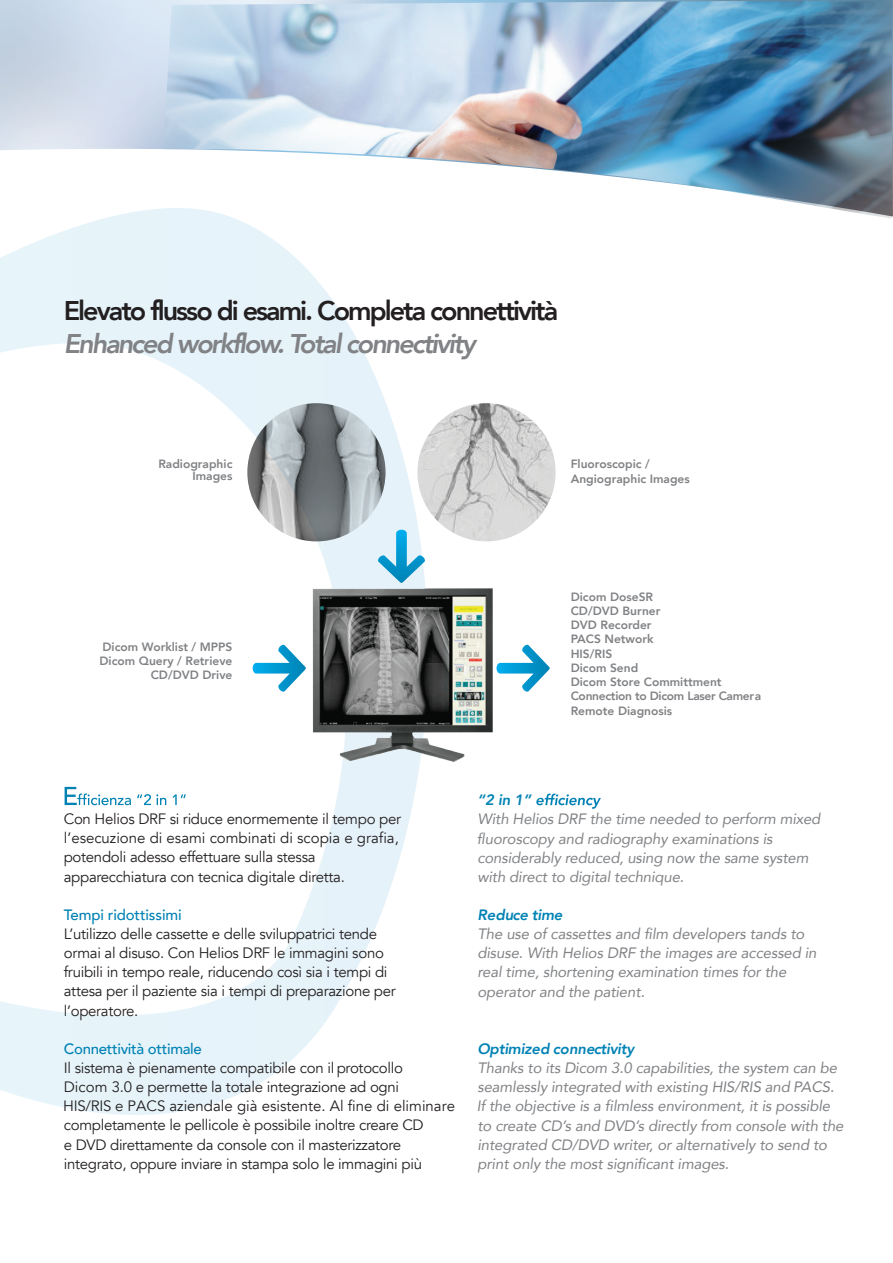
<style>
.page{position:relative;width:893px;height:1263px;background:#fff}
.page>*{position:absolute;margin:0;border:0;box-sizing:border-box;transform-origin:0 0}
.t1{font:800 27px "Avenir";letter-spacing:-.075em;color:#231f20}
.t2{font:italic 800 27px "Avenir";letter-spacing:-.075em;color:#808285}
.t3{font:15px/19.2px "Avenir";letter-spacing:-.02em;color:#231f20}
.t4{font:italic 15px/19.2px "Avenir";letter-spacing:-.01em;color:#808285}
.t5{font:15px "Avenir";color:#231f20}
.t6{font:500 15px "Avenir";letter-spacing:-.02em;color:#0082b4}
.t7{font:italic 800 15px "Avenir";letter-spacing:-.02em;color:#0082b4}
.t8{font:800 12px/14.2px "Avenir";color:#808285}
</style>
<div class="page">
<svg style="left:0;top:268px;width:418px;height:847px"></svg>
<img style="left:163px;top:0;width:729px;height:219px">
<svg style="left:65px;top:787px;width:121px;height:18px"></svg>
<svg style="left:536px;top:794px;width:65px;height:15px"></svg>
<img style="left:247px;top:403px;width:139px;height:138px">
<img style="left:417px;top:403px;width:139px;height:138px">
<svg style="left:253px;top:645px;width:50px;height:47px"></svg>
<svg style="left:377px;top:530px;width:48px;height:53px;background:#94d1e9"></svg>
<svg style="left:501px;top:645px;width:49px;height:47px"></svg>
<img style="left:303px;top:583px;width:198px;height:190px">
<div style="left:453px;top:598px;width:31px;height:7px;background:#f2f3e7"></div>
<h1 class="t1" style="left:64px;top:289px;width:496px">Elevato flusso di esami. Completa connettività</h1>
<h1 class="t2" style="left:64px;top:327px;width:413px">Enhanced workflow. Total connectivity</h1>
<p class="t8" style="left:158px;top:458px;width:76px;line-height:12px;text-align:right">Radiographic<br>Images</p>
<p class="t8" style="left:100px;top:640px;width:134px;text-align:right">Dicom Worklist / MPPS<br>Dicom Query / Retrieve<br>CD/DVD Drive</p>
<p class="t8" style="left:571px;top:457px;width:121px">Fluoroscopic /<br>Angiographic Images</p>
<p class="t8" style="left:571px;top:590px;width:84px">Dicom DoseSR</p>
<p class="t8" style="left:571px;top:603px;width:192px">CD/DVD Burner<br>DVD Recorder<br>PACS Network<br>HIS/RIS<br>Dicom Send<br>Dicom Store Committment<br>Connection to Dicom Laser Camera<br>Remote Diagnosis</p>
<p class="t3" style="left:64px;top:810px;width:339px">Con Helios DRF si riduce enormemente il tempo per</p>
<p class="t3" style="left:64px;top:848px;width:283px">potendoli adesso effettuare sulla stessa apparecchiatura con tecnica digitale diretta.</p>
<p class="t6" style="left:64px;top:902px;width:119px">Tempi ridottissimi</p>
<p class="t3" style="left:64px;top:924px;width:334px">L’utilizzo delle cassette e delle sviluppatrici tende ormai al disuso. Con Helios DRF le immagini sono fruibili in tempo reale, riducendo così sia i tempi di attesa per il paziente sia i tempi di preparazione per l’operatore.</p>
<p class="t6" style="left:64px;top:1036px;width:140px">Connettività ottimale</p>
<p class="t3" style="left:64px;top:1058px;width:341px">Il sistema è pienamente compatibile con il protocollo</p>
<p class="t3" style="left:63px;top:1097px;width:393px">HIS/RIS e PACS aziendale già esistente. Al fine di eliminare completamente le pellicole è possibile inoltre creare CD<br>e DVD direttamente da console con il masterizzatore integrato, oppure inviare in stampa solo le immagini più</p>
<p class="t5" style="left:64px;top:828px;width:337px">l’esecuzione di esami combinati di scopia e grafia,</p>
<p class="t3" style="left:64px;top:1078px;width:337px">Dicom 3.0 e permette la totale integrazione ad ogni</p>
<p class="t7" style="left:477px;top:791px;width:55px">“2 in 1”</p>
<p class="t4" style="left:477px;top:809px;width:344px">With Helios DRF the time needed to perform mixed</p>
<p class="t4" style="left:477px;top:848px;width:333px">considerably reduced, using now the same system with direct to digital technique.</p>
<p class="t7" style="left:477px;top:906px;width:86px">Reduce time</p>
<p class="t4" style="left:477px;top:943px;width:341px">disuse. With Helios DRF the images are accessed in real time, shortening examination times for the operator and the patient.</p>
<p class="t4" style="left:477px;top:829px;width:297px">fluoroscopy and radiography examinations is</p>
<p class="t4" style="left:477px;top:924px;width:328px">The use of cassettes and film developers tands to</p>
<p class="t7" style="left:477px;top:1040px;width:158px">Optimized connectivity</p>
<p class="t4" style="left:477px;top:1058px;width:361px">Thanks to its Dicom 3.0 capabilities, the system can be seamlessly integrated with existing HIS/RIS and PACS.</p>
<p class="t4" style="left:477px;top:1115px;width:368px">to create CD’s and DVD’s directly from console with the integrated CD/DVD writer, or alternatively to send to</p>
<p class="t4" style="left:477px;top:1096px;width:355px">If the objective is a filmless environment, it is possible</p>
<p class="t4" style="left:477px;top:1154px;width:253px">print only the most significant images.</p>
</div>
